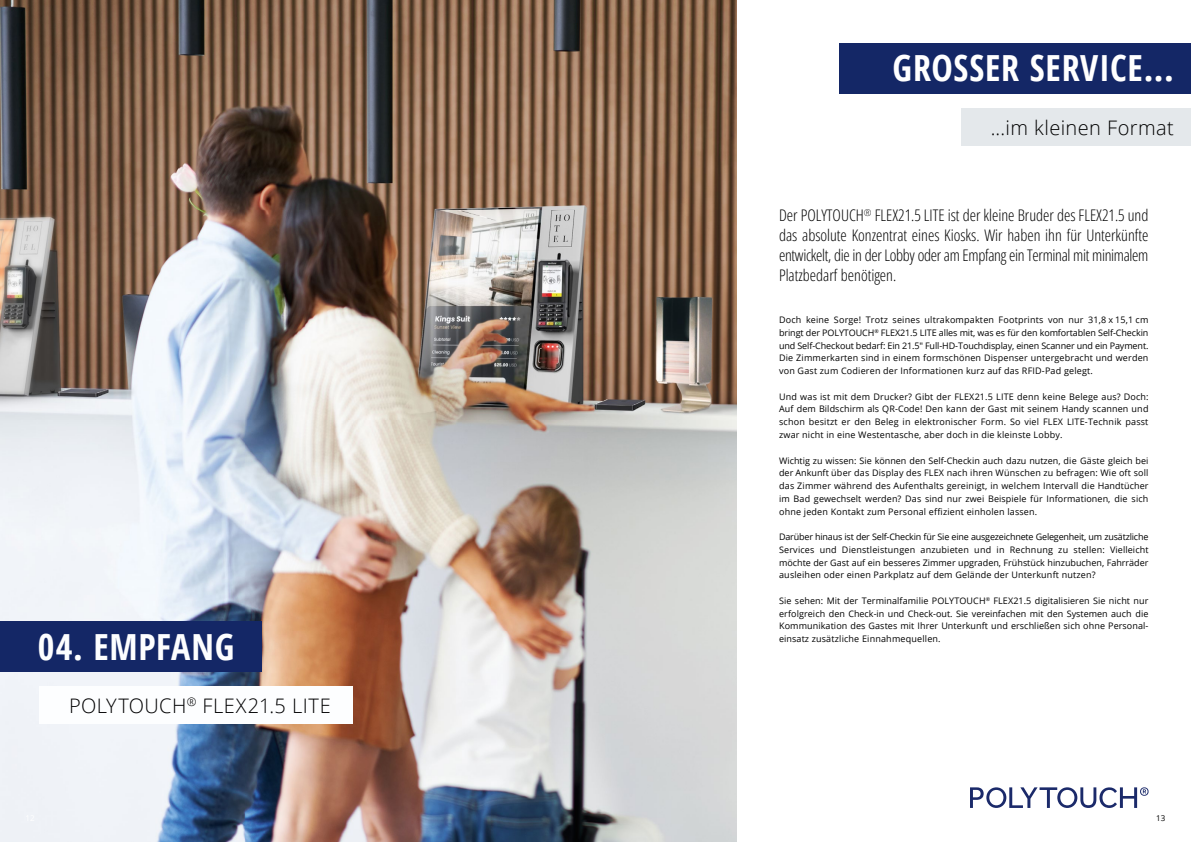
<style>
.page{position:relative;width:1191px;height:842px;background:#fff}
.page>*{position:absolute;margin:0;border:0;box-sizing:border-box;transform-origin:0 0}
.t1{font:700 condensed 36px "Open Sans";letter-spacing:.02em;color:#fff}
.t2{font:700 condensed 36px "Open Sans";letter-spacing:.02em;color:#fdfeff}
.t3{font:300 20px "Open Sans";letter-spacing:.02em;color:#000}
.t4{font:300 16px/20px "Open Sans Condensed";letter-spacing:-.02em;color:#000;text-align:justify}
.t5{font:9px/12.8px "Open Sans";letter-spacing:.02em;color:#000;text-align:justify}
.t6{font:8px "Open Sans";color:#000}
</style>
<div class="page">
<img style="left:0;top:0;width:737px;height:842px">
<div style="left:839px;top:43px;width:352px;height:51px;background:#142766"></div>
<div style="left:961px;top:109px;width:230px;height:37px;background:#e4e8eb"></div>
<div style="left:0;top:621px;width:262px;height:51px;background:#142766"></div>
<div style="left:39px;top:687px;width:314px;height:37px;background:#fdfeff"></div>
<svg style="left:970px;top:787px;width:178px;height:21px"></svg>
<h1 class="t2" style="left:38px;top:621px;width:198px">04. EMPFANG</h1>
<h2 class="t3" style="left:69px;top:692px;width:263px">POLYTOUCH<sup>®</sup> FLEX21.5 LITE</h2>
<h1 class="t1" style="left:892px;top:43px;width:283px">GROSSER SERVICE...</h1>
<h2 class="t3" style="left:990px;top:114px;width:185px">...im kleinen Format</h2>
<h3 class="t4" style="left:779px;top:205px;width:371px">Der POLYTOUCH<sup>®</sup> FLEX21.5 LITE ist der kleine Bruder des FLEX21.5 und das absolute Konzentrat eines Kiosks. Wir haben ihn für Unterkünfte entwickelt, die in der Lobby oder am Empfang ein Terminal mit minimalem Platzbedarf benötigen.</h3>
<p class="t5" style="left:779px;top:313px;width:371px">Doch keine Sorge! Trotz seines ultrakompakten Footprints von nur 31,8 x 15,1 cm bringt der POLYTOUCH<sup>®</sup> FLEX21.5 LITE alles mit, was es für den komfortablen Self-Checkin und Self-Checkout bedarf: Ein 21.5" Full-HD-Touchdisplay, einen Scanner und ein Payment.<br>Die Zimmerkarten sind in einem formschönen Dispenser untergebracht und werden von Gast zum Codieren der Informationen kurz auf das RFID-Pad gelegt.</p>
<p class="t5" style="left:779px;top:390px;width:371px">Und was ist mit dem Drucker? Gibt der FLEX21.5 LITE denn keine Belege aus? Doch:<br>Auf dem Bildschirm als QR-Code! Den kann der Gast mit seinem Handy scannen und schon besitzt er den Beleg in elektronischer Form. So viel FLEX LITE-Technik passt zwar nicht in eine Westentasche, aber doch in die kleinste Lobby.</p>
<p class="t5" style="left:779px;top:454px;width:371px">Wichtig zu wissen: Sie können den Self-Checkin auch dazu nutzen, die Gäste gleich bei der Ankunft über das Display des FLEX nach ihren Wünschen zu befragen: Wie oft soll das Zimmer während des Aufenthalts gereinigt, in welchem Intervall die Handtücher im Bad gewechselt werden? Das sind nur zwei Beispiele für Informationen, die sich ohne jeden Kontakt zum Personal effizient einholen lassen.</p>
<p class="t5" style="left:779px;top:530px;width:371px">Darüber hinaus ist der Self-Checkin für Sie eine ausgezeichnete Gelegenheit, um zusätzliche Services und Dienstleistungen anzubieten und in Rechnung zu stellen: Vielleicht möchte der Gast auf ein besseres Zimmer upgraden, Frühstück hinzubuchen, Fahrräder ausleihen oder einen Parkplatz auf dem Gelände der Unterkunft nutzen?</p>
<p class="t5" style="left:779px;top:594px;width:371px">Sie sehen: Mit der Terminalfamilie POLYTOUCH<sup>®</sup> FLEX21.5 digitalisieren Sie nicht nur erfolgreich den Check-in und Check-out. Sie vereinfachen mit den Systemen auch die Kommunikation des Gastes mit Ihrer Unterkunft und erschließen sich ohne Personal&shy;einsatz zusätzliche Einnahmequellen.</p>
<p class="t6" style="left:1156px;top:812px;width:11px">13</p>
</div>
